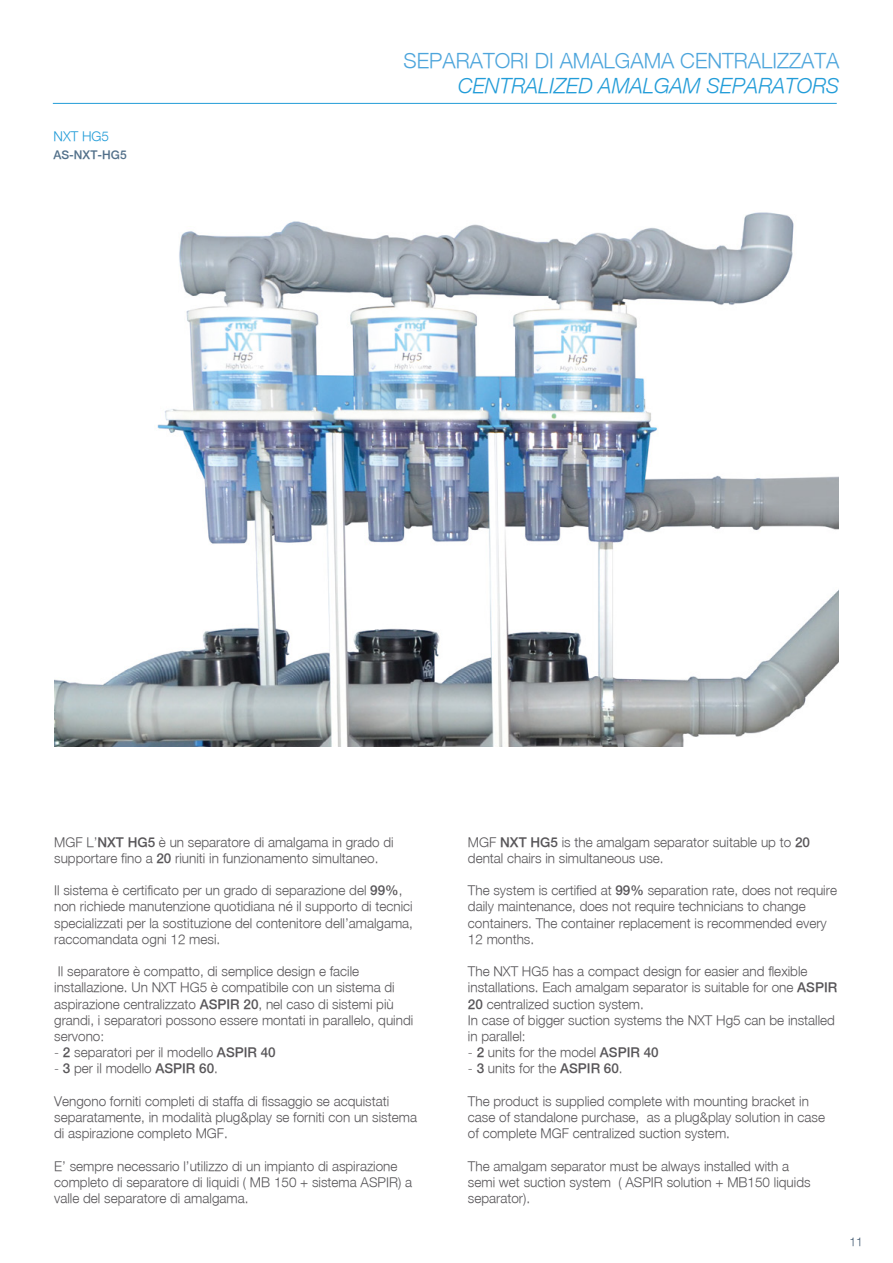
<style>
.page{position:relative;width:893px;height:1263px;background:#fff}
.page>*{position:absolute;margin:0;border:0;box-sizing:border-box;transform-origin:0 0}
.TitoloPg_ITA_15pt_SX{font:300 21px "Helvetica Neue 45";color:#4da5dc}
.TitoloPg-ENG_15pt{font:italic 300 21px "Helvetica Neue 45";color:#229cd8}
.HN45_TestoITA_9pt_Gr{font:300 13.5px/16.2px "Helvetica Neue 45";color:#585659}
.Modello_-_appr__Fian{font:300 13.5px "Helvetica Neue 45";color:#229cd8}
.Codice_-_appr__Fiani{font:500 12px "Helvetica Neue 65";color:#52708a}
.t1{font:300 12px "Helvetica Neue 45";color:#415970}
.s1{font-family:"Helvetica Neue 65";font-weight:500}
</style>
<div class="page">
<img style="left:54px;top:212px;width:785px;height:534px">
<hr style="left:53px;top:103px;width:784px;height:1px;background:#229cd8">
<p class="Modello_-_appr__Fian" style="left:54px;top:128px;width:57px">NXT HG5</p>
<p class="Codice_-_appr__Fiani" style="left:54px;top:147px;width:75px">AS-NXT-HG5</p>
<p class="TitoloPg_ITA_15pt_SX" style="left:404px;top:47px;width:437px">SEPARATORI DI AMALGAMA CENTRALIZZATA</p>
<p class="TitoloPg-ENG_15pt" style="left:458px;top:73px;width:383px">CENTRALIZED AMALGAM SEPARATORS</p>
<p class="HN45_TestoITA_9pt_Gr" style="left:54px;top:833px;width:341px">MGF L’<span class="s1">NXT HG5</span> è un separatore di amalgama in grado di supportare fino a <span class="s1">20</span> riuniti in funzionamento simultaneo.</p>
<p class="HN45_TestoITA_9pt_Gr" style="left:54px;top:882px;width:360px">Il sistema è certificato per un grado di separazione del <span class="s1">99%</span>, non richiede manutenzione quotidiana né il supporto di tecnici specializzati per la sostituzione del contenitore dell’amalgama, raccomandata ogni 12 mesi.</p>
<p class="HN45_TestoITA_9pt_Gr" style="left:54px;top:963px;width:361px">Il separatore è compatto, di semplice design e facile installazione. Un NXT HG5 è compatibile con un sistema di aspirazione centralizzato <span class="s1">ASPIR 20</span>, nel caso di sistemi più grandi, i separatori possono essere montati in parallelo, quindi servono:</p>
<p class="HN45_TestoITA_9pt_Gr" style="left:54px;top:1044px;width:223px">- <span class="s1">2</span> separatori per il modello <span class="s1">ASPIR 40</span></p>
<p class="HN45_TestoITA_9pt_Gr" style="left:54px;top:1060px;width:165px">- <span class="s1">3</span> per il modello <span class="s1">ASPIR 60</span>.</p>
<p class="HN45_TestoITA_9pt_Gr" style="left:54px;top:1092px;width:364px">Vengono forniti completi di staffa di fissaggio se acquistati separatamente, in modalità plug&amp;play se forniti con un sistema di aspirazione completo MGF.</p>
<p class="HN45_TestoITA_9pt_Gr" style="left:54px;top:1157px;width:359px">E’ sempre necessario l’utilizzo di un impianto di aspirazione completo di separatore di liquidi ( MB 150 + sistema ASPIR) a valle del separatore di amalgama.</p>
<p class="HN45_TestoITA_9pt_Gr" style="left:468px;top:833px;width:344px">MGF <span class="s1">NXT HG5</span> is the amalgam separator suitable up to <span class="s1">20 </span>dental chairs in simultaneous use.</p>
<p class="HN45_TestoITA_9pt_Gr" style="left:468px;top:882px;width:371px">The system is certified at <span class="s1">99%</span> separation rate, does not require daily maintenance, does not require technicians to change containers. The container replacement is recommended every 12 months.</p>
<p class="HN45_TestoITA_9pt_Gr" style="left:468px;top:963px;width:371px">The NXT HG5 has a compact design for easier and flexible installations. Each amalgam separator is suitable for one <span class="s1">ASPIR<br>20</span> centralized suction system.</p>
<p class="HN45_TestoITA_9pt_Gr" style="left:468px;top:1011px;width:369px">In case of bigger suction systems the NXT Hg5 can be installed in parallel:</p>
<p class="HN45_TestoITA_9pt_Gr" style="left:468px;top:1044px;width:192px">- <span class="s1">2</span> units for the model <span class="s1">ASPIR 40</span></p>
<p class="HN45_TestoITA_9pt_Gr" style="left:468px;top:1060px;width:156px">- <span class="s1">3</span> units for the <span class="s1">ASPIR 60</span>.</p>
<p class="HN45_TestoITA_9pt_Gr" style="left:468px;top:1092px;width:359px">The product is supplied complete with mounting bracket in case of standalone purchase, as a plug&amp;play solution in case of complete MGF centralized suction system.</p>
<p class="HN45_TestoITA_9pt_Gr" style="left:468px;top:1157px;width:344px">The amalgam separator must be always installed with a semi wet suction system ( ASPIR solution + MB150 liquids separator).</p>
<p class="t1" style="left:850px;top:1234px;width:15px">11</p>
</div>
